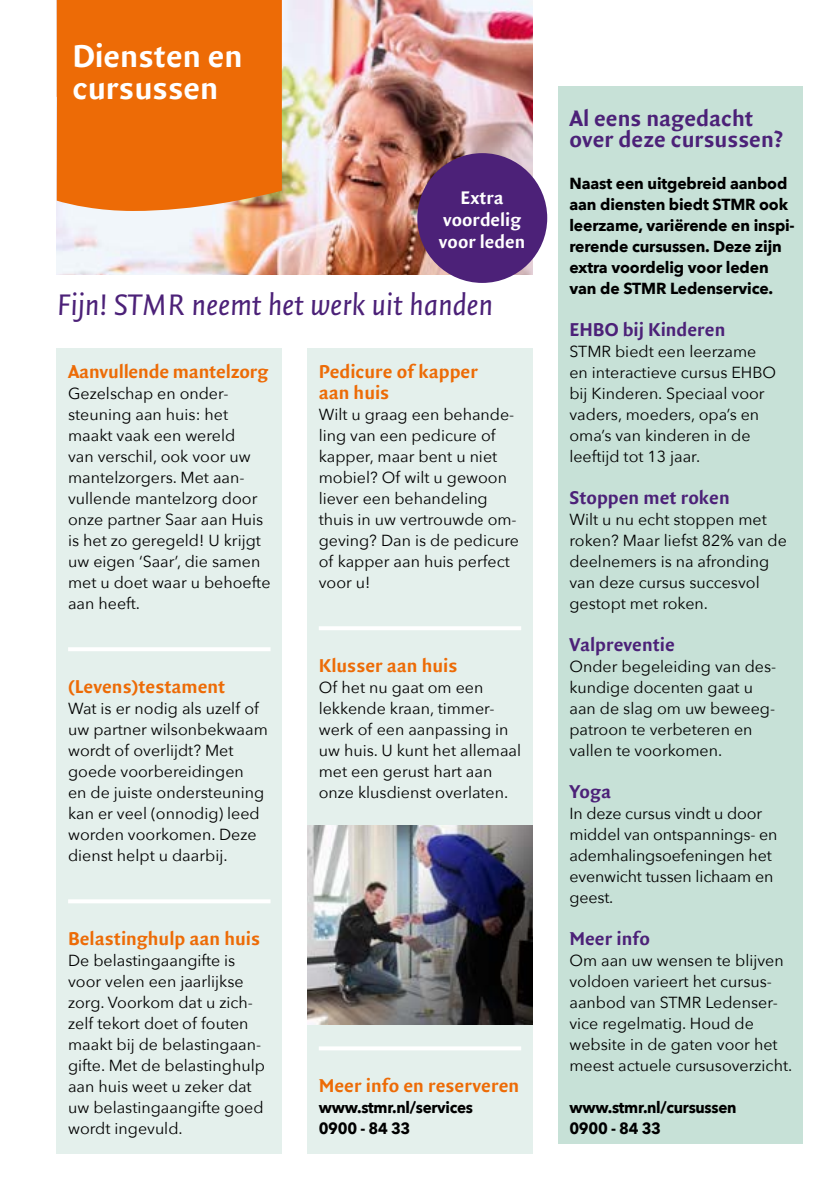
<style>
.page{position:relative;width:840px;height:1191px;background:#fff}
.page>*{position:absolute;margin:0;border:0;box-sizing:border-box;transform-origin:0 0}
.t1{font:700 34px/32px "Quadraat Sans";color:#fff}
.t2{font:italic 32px "Quadraat Sans";letter-spacing:-.01em;color:#4c2178}
.t3{font:700 24px/21px "Quadraat Sans";color:#4c2178}
.t4{font:700 20px/21px "Quadraat Sans";color:#ed6b06}
.t5{font:700 20px "Quadraat Sans";color:#4c2178}
.t6{font:700 19.6px/22px "Quadraat Sans";color:#fff;text-align:center}
.t7{font:16px/21px "Avenir Next";color:#000}
.t8{font:700 16px/21px "Avenir Next";letter-spacing:-.01em;color:#000}
.t9{font:700 16px/21px "Avenir Next";letter-spacing:-.01em;color:#000;scale:.95 1}
</style>
<div class="page">
<img style="left:57px;top:0;width:475px;height:274px">
<div style="left:57px;top:348px;width:225px;height:805px;background:#e4f0ec"></div>
<hr style="left:68px;top:647px;width:202px;height:4px;background:#fff">
<hr style="left:68px;top:899px;width:202px;height:4px;background:#fff">
<div style="left:57px;top:0;width:225px;height:211px;background:#ed6b06"></div>
<div style="left:557px;top:86px;width:244px;height:1057px;background:#c7e1d7"></div>
<div style="left:307px;top:348px;width:225px;height:805px;background:#e4f0ec"></div>
<hr style="left:318px;top:626px;width:203px;height:4px;background:#fff">
<hr style="left:318px;top:1046px;width:203px;height:4px;background:#fff">
<img style="left:307px;top:825px;width:225px;height:199px">
<div style="left:417px;top:153px;width:130px;height:130px;background:#4c2178;border-radius:50%"></div>
<h1 class="t1" style="left:72px;top:40px;width:172px">Diensten en cursussen</h1>
<p class="t6" style="left:438px;top:187px;width:88px">Extra voordelig voor leden</p>
<h2 class="t2" style="left:57px;top:288px;width:438px">Fijn! STMR neemt het werk uit handen</h2>
<p class="t4" style="left:68px;top:361px;width:202px">Aanvullende mantelzorg</p>
<p class="t7" style="left:68px;top:382px;width:204px">Gezelschap en onder&shy;steuning aan huis: het maakt vaak een wereld<br>van verschil, ook voor uw mantelzorgers. Met aan&shy;vullende mantelzorg door onze partner Saar aan Huis is het zo geregeld! U krijgt uw eigen ‘Saar’, die samen met u doet waar u behoefte aan heeft.</p>
<p class="t4" style="left:68px;top:676px;width:159px">(Levens)testament</p>
<p class="t7" style="left:68px;top:697px;width:201px">Wat is er nodig als uzelf of uw partner wilsonbekwaam wordt of overlijdt? Met goede voorbereidingen<br>en de juiste ondersteuning kan er veel (onnodig) leed worden voorkomen. Deze dienst helpt u daarbij.</p>
<p class="t4" style="left:68px;top:928px;width:193px">Belastinghulp aan huis</p>
<p class="t7" style="left:68px;top:949px;width:198px">De belastingaangifte is voor velen een jaarlijkse zorg. Voorkom dat u zich&shy;zelf tekort doet of fouten maakt bij de belastingaan&shy;gifte. Met de belastinghulp aan huis weet u zeker dat uw belastingaangifte goed wordt ingevuld.</p>
<p class="t4" style="left:318px;top:361px;width:161px">Pedicure of kapper aan huis</p>
<p class="t7" style="left:318px;top:403px;width:202px">Wilt u graag een behande&shy;ling van een pedicure of kapper, maar bent u niet mobiel? Of wilt u gewoon liever een behandeling thuis in uw vertrouwde om&shy;geving? Dan is de pedicure of kapper aan huis perfect voor u!</p>
<p class="t4" style="left:318px;top:655px;width:140px">Klusser aan huis</p>
<p class="t7" style="left:318px;top:676px;width:204px">Of het nu gaat om een lekkende kraan, timmer&shy;werk of een aanpassing in uw huis. U kunt het allemaal met een gerust hart aan onze klusdienst overlaten.</p>
<p class="t4" style="left:318px;top:1075px;width:202px">Meer info en reserveren</p>
<p class="t9" style="left:318px;top:1097px;width:164px">www.stmr.nl/services<br>0900 - 84 33</p>
<h3 class="t3" style="left:569px;top:108px;width:215px">Al eens nagedacht over deze cursussen?</h3>
<p class="t8" style="left:569px;top:173px;width:227px">Naast een uitgebreid aanbod aan diensten biedt STMR ook leerzame, variërende en inspi&shy;rerende cursussen. Deze zijn extra voordelig voor leden van de STMR Ledenservice.</p>
<p class="t5" style="left:569px;top:318px;width:157px">EHBO bij Kinderen</p>
<p class="t7" style="left:569px;top:340px;width:208px">STMR biedt een leerzame en interactieve cursus EHBO bij Kinderen. Speciaal voor vaders, moeders, opa’s en oma’s van kinderen in de leeftijd tot 13 jaar.</p>
<p class="t5" style="left:569px;top:486px;width:162px">Stoppen met roken</p>
<p class="t7" style="left:569px;top:508px;width:219px">Wilt u nu echt stoppen met roken? Maar liefst 82% van de deelnemers is na afronding van deze cursus succesvol gestopt met roken.</p>
<p class="t5" style="left:569px;top:633px;width:107px">Valpreventie</p>
<p class="t7" style="left:569px;top:655px;width:208px">Onder begeleiding van des&shy;kundige docenten gaat u aan de slag om uw beweeg&shy;patroon te verbeteren en vallen te voorkomen.</p>
<p class="t5" style="left:569px;top:780px;width:43px">Yoga</p>
<p class="t7" style="left:569px;top:802px;width:209px">In deze cursus vindt u door middel van ontspannings- en ademhalingsoefeningen het evenwicht tussen lichaam en geest.</p>
<p class="t5" style="left:569px;top:927px;width:82px">Meer info</p>
<p class="t7" style="left:569px;top:949px;width:224px">Om aan uw wensen te blijven voldoen varieert het cursus&shy;aanbod van STMR Ledenser&shy;vice regelmatig. Houd de website in de gaten voor het meest actuele cursusoverzicht.</p>
<p class="t9" style="left:569px;top:1097px;width:177px">www.stmr.nl/cursussen<br>0900 - 84 33</p>
</div>
